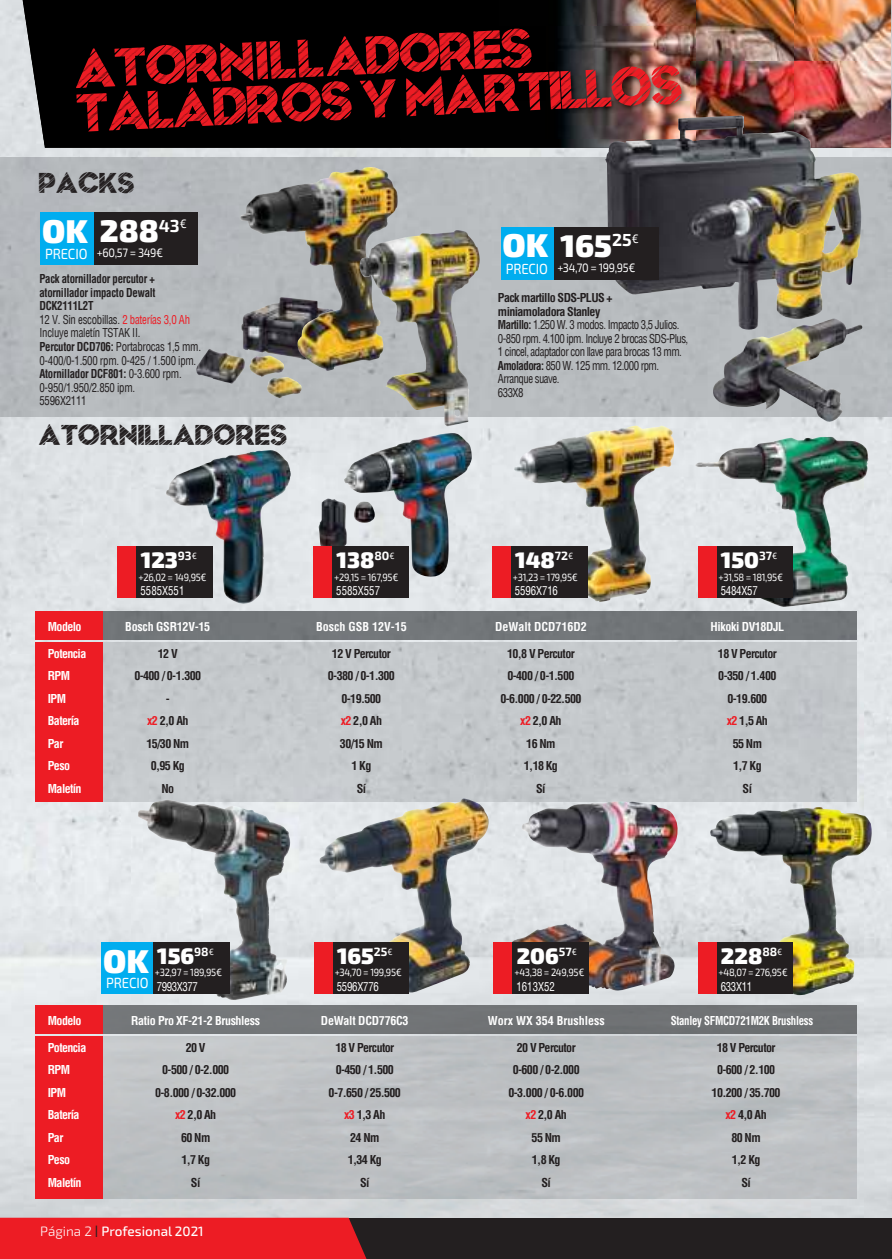
<style>
.page{position:relative;width:892px;height:1259px;background:#fff}
.page>*{position:absolute;margin:0;border:0;box-sizing:border-box;transform-origin:0 0}
.t1{font:56.4px/44.2px "Nuevo Disco";color:#ed1c24}
.t2{font:900 33px "Exo 2";color:#fff}
.t3{font:900 31.35px "Exo 2";color:#fff}
.t4{font:30px "Nuevo Disco";letter-spacing:.05em;color:#231f20}
.t5{font:900 22.5px "Exo 2";color:#fff}
.t6{font:14.7px "Exo 2";letter-spacing:-.01em;color:#fff;scale:.9 1}
.t7{font:500 13.5px "Exo 2";color:#fff}
.t8{font:12.15px "Exo 2";letter-spacing:-.03em;color:#fff;scale:.9 1}
.t9{font:700 condensed 12px/22.5px "Helvetica";letter-spacing:-.05em;color:#231f20;text-align:center}
.t10{font:condensed 12px/13.5px "Helvetica";letter-spacing:-.025em;color:#231f20;scale:.9 1}
.t11{font:condensed 12px/13.5px "Helvetica";letter-spacing:-.05em;color:#231f20;scale:.9 1}
.t12{font:700 condensed 12px "Helvetica";letter-spacing:-.03em;color:#fff}
.t13{font:700 condensed 12px/22.5px "Helvetica";letter-spacing:-.05em;color:#fff}
.t14{font:condensed 12px "Helvetica";letter-spacing:-.01em;color:#fff;scale:.9 1}
.t15{font:700 condensed 12px "Helvetica";color:#fff}
.t16{font:700 condensed 12px "Helvetica";letter-spacing:-.03em;color:#fff;scale:.9 1}
.t17{font:condensed 12px "Helvetica";letter-spacing:-.04em;color:#fff;scale:.9 1}
.t18{font:10.5px "Exo 2";letter-spacing:-.03em;color:#fff;scale:.9 1}
.s1{font-size:33px}
.s2{font-weight:700}
.s3{color:#ed1c24}
.s4{font-weight:300}
.s5{font-weight:300;font-size:16.5px;color:#231f20}
</style>
<div class="page">
<img style="left:863px;top:148px;width:28px;height:1069px">
<img style="left:0;top:416px;width:863px;height:238px">
<img style="left:0;top:654px;width:132px;height:563px">
<img style="left:810px;top:654px;width:53px;height:563px">
<img style="left:132px;top:801px;width:678px;height:234px">
<div style="left:0;top:157px;width:891px;height:259px;background:#b7bbbe"></div>
<div style="left:0;top:1217px;width:891px;height:41px;background:#231f20"></div>
<svg style="left:0;top:1217px;width:376px;height:41px;background:#e21f27"></svg>
<img style="left:22px;top:0;width:378px;height:148px">
<img style="left:597px;top:0;width:294px;height:61px">
<img style="left:400px;top:0;width:197px;height:27px">
<img style="left:689px;top:61px;width:202px;height:87px">
<img style="left:400px;top:139px;width:205px;height:9px">
<img style="left:75px;top:27px;width:614px;height:112px">
<img style="left:102px;top:1035px;width:754px;height:163px">
<div style="left:102px;top:1004px;width:754px;height:29px;background:#717476"></div>
<div style="left:35px;top:1035px;width:67px;height:163px;background:#ed1c24"></div>
<div style="left:35px;top:1004px;width:67px;height:29px;background:#ed1c24"></div>
<div style="left:102px;top:642px;width:754px;height:159px;background:#c4c8cb"></div>
<div style="left:102px;top:611px;width:754px;height:28px;background:#727679"></div>
<div style="left:35px;top:642px;width:67px;height:159px;background:#ed1c24"></div>
<div style="left:35px;top:611px;width:67px;height:28px;background:#ed1c24"></div>
<img style="left:166px;top:450px;width:125px;height:154px">
<div style="left:136px;top:546px;width:77px;height:51px;background:#231f20"></div>
<div style="left:118px;top:546px;width:18px;height:51px;background:#ed1c24"></div>
<img style="left:196px;top:297px;width:159px;height:101px">
<img style="left:320px;top:798px;width:168px;height:194px">
<img style="left:514px;top:425px;width:160px;height:177px">
<img style="left:695px;top:447px;width:153px;height:160px">
<img style="left:344px;top:432px;width:128px;height:145px">
<img style="left:319px;top:498px;width:56px;height:48px">
<img style="left:507px;top:800px;width:171px;height:190px">
<img style="left:710px;top:806px;width:161px;height:188px">
<img style="left:138px;top:799px;width:152px;height:200px">
<div style="left:332px;top:546px;width:77px;height:51px;background:#231f20"></div>
<div style="left:313px;top:546px;width:19px;height:51px;background:#ed1c24"></div>
<div style="left:510px;top:546px;width:77px;height:51px;background:#231f20"></div>
<div style="left:492px;top:546px;width:18px;height:51px;background:#ed1c24"></div>
<div style="left:716px;top:546px;width:77px;height:51px;background:#231f20"></div>
<div style="left:698px;top:546px;width:18px;height:51px;background:#ed1c24"></div>
<div style="left:332px;top:941px;width:77px;height:52px;background:#231f20"></div>
<div style="left:314px;top:941px;width:18px;height:52px;background:#ed1c24"></div>
<div style="left:512px;top:941px;width:77px;height:52px;background:#231f20"></div>
<div style="left:493px;top:941px;width:19px;height:52px;background:#ed1c24"></div>
<div style="left:716px;top:941px;width:77px;height:52px;background:#231f20"></div>
<div style="left:698px;top:941px;width:18px;height:52px;background:#ed1c24"></div>
<div style="left:93px;top:212px;width:105px;height:53px;background:#231f20"></div>
<div style="left:40px;top:212px;width:53px;height:53px;background:#00adef"></div>
<img style="left:605px;top:115px;width:257px;height:216px">
<img style="left:712px;top:318px;width:150px;height:104px">
<img style="left:240px;top:167px;width:157px;height:204px">
<img style="left:359px;top:230px;width:121px;height:196px">
<div style="left:554px;top:227px;width:104px;height:52px;background:#231f20"></div>
<div style="left:529px;top:227px;width:25px;height:52px;background:#00adef"></div>
<div style="left:501px;top:227px;width:52px;height:52px;background:#00adef"></div>
<div style="left:152px;top:942px;width:77px;height:51px;background:#231f20"></div>
<div style="left:101px;top:942px;width:51px;height:51px;background:#00adef"></div>
<h1 class="t1" style="left:74px;top:50px;width:605px;rotate:-3deg">ATORNILLADORES<br>TALADROS Y MARTILLOS</h1>
<h3 class="t4" style="left:39px;top:172px;width:96px">PACKS</h3>
<h3 class="t3" style="left:42px;top:213px;width:146px"><span class="s1">OK</span> 288<sup>43</sup><sup>€</sup></h3>
<p class="t8" style="left:97px;top:246px;width:75px">+60,57 = 349€</p>
<p class="t6" style="left:45px;top:246px;width:49px">PRECIO</p>
<p class="t10" style="left:39px;top:273px;width:181px"><span class="s2">Pack atornillador percutor + atornillador impacto Dewalt<br>DCK2111L2T<br></span>12 V. Sin escobillas. <span class="s3">2 baterías 3,0 Ah<br></span>Incluye maletín TSTAK II.<br><span class="s2">Percutor DCD706:</span> Portabrocas 1,5 mm.<br>0-400/0-1.500 rpm. 0-425 / 1.500 ipm.<br><span class="s2">Atornillador DCF801:</span> 0-3.600 rpm.<br>0-950/1.950/2.850 ipm.<br>5596X2111</p>
<h3 class="t4" style="left:39px;top:424px;width:248px">ATORNILLADORES</h3>
<p class="t12" style="left:48px;top:621px;width:35px">Modelo</p>
<p class="t13" style="left:48px;top:642px;width:40px">Potencia<br>RPM<br>IPM<br>Batería<br>Par<br>Peso<br>Maletín</p>
<h3 class="t5" style="left:141px;top:547px;width:58px">123<sup>93</sup><sup>€</sup></h3>
<p class="t18" style="left:138px;top:571px;width:77px">+26,02 = 149,95€</p>
<p class="t14" style="left:141px;top:586px;width:50px">5585X551</p>
<p class="t12" style="left:125px;top:621px;width:86px">Bosch GSR12V-15</p>
<p class="t9" style="left:134px;top:642px;width:68px">12 V<br>0-400 / 0-1.300 -<br><span class="s3">x2</span> 2,0 Ah<br>15/30 Nm<br>0,95 Kg<br>No</p>
<h3 class="t5" style="left:336px;top:547px;width:60px">138<sup>80</sup><sup>€</sup></h3>
<p class="t18" style="left:334px;top:571px;width:73px">+29,15 = 167,95€</p>
<p class="t14" style="left:336px;top:586px;width:50px">5585X557</p>
<p class="t15" style="left:316px;top:621px;width:92px">Bosch GSB 12V-15</p>
<p class="t9" style="left:328px;top:642px;width:68px">12 V Percutor<br>0-380 / 0-1.300<br>0-19.500<br><span class="s3">x2</span> 2,0 Ah<br>30/15 Nm<br>1 Kg<br>Sí</p>
<h3 class="t5" style="left:157px;top:942px;width:58px">156<sup>98</sup><sup>€</sup></h3>
<p class="t18" style="left:155px;top:966px;width:76px">+32,97 = 189,95€</p>
<p class="t17" style="left:157px;top:981px;width:47px">7993X377</p>
<h2 class="t2" style="left:103px;top:941px;width:47px">OK</h2>
<p class="t6" style="left:106px;top:974px;width:49px">PRECIO</p>
<h3 class="t5" style="left:337px;top:942px;width:57px">165<sup>25</sup><sup>€</sup></h3>
<p class="t18" style="left:334px;top:966px;width:76px">+34,70 = 199,95€</p>
<p class="t14" style="left:337px;top:981px;width:48px">5596X776</p>
<p class="t12" style="left:48px;top:1015px;width:35px">Modelo</p>
<p class="t13" style="left:48px;top:1036px;width:40px">Potencia<br>RPM<br>IPM<br>Batería<br>Par<br>Peso<br>Maletín</p>
<p class="t12" style="left:131px;top:1015px;width:130px">Ratio Pro XF-21-2 Brushless</p>
<p class="t9" style="left:155px;top:1036px;width:83px">20 V<br>0-500 / 0-2.000<br>0-8.000 / 0-32.000 <span class="s3">x2</span> 2,0 Ah<br>60 Nm<br>1,7 Kg<br>Sí</p>
<p class="t12" style="left:321px;top:1015px;width:89px">DeWalt DCD776C3</p>
<p class="t9" style="left:328px;top:1036px;width:74px">18 V Percutor<br>0-450 / 1.500<br>0-7.650 / 25.500 <span class="s3">x3</span> 1,3 Ah<br>24 Nm<br>1,34 Kg<br>Sí</p>
<p class="t7" style="left:40px;top:1225px;width:165px"><span class="s4">Página 2</span> <span class="s5">I</span> Profesional 2021</p>
<h3 class="t3" style="left:502px;top:227px;width:138px"><span class="s1">OK</span> 165<sup>25</sup><sup>€</sup></h3>
<p class="t8" style="left:557px;top:260px;width:88px">+34,70 = 199,95€</p>
<p class="t6" style="left:505px;top:260px;width:49px">PRECIO</p>
<p class="t11" style="left:498px;top:292px;width:213px"><span class="s2">Pack martillo SDS-PLUS +<br>miniamoladora Stanley<br>Martillo:</span> 1.250 W. 3 modos. Impacto 3,5 Julios.<br>0-850 rpm. 4.100 ipm. Incluye 2 brocas SDS-Plus,<br>1 cincel, adaptador con llave para brocas 13 mm.<br><span class="s2">Amoladora:</span> 850 W. 125 mm. 12.000 rpm.<br>Arranque suave.<br>633X8</p>
<h3 class="t5" style="left:515px;top:547px;width:60px">148<sup>72</sup><sup>€</sup></h3>
<p class="t18" style="left:513px;top:571px;width:74px">+31,23 = 179,95€</p>
<p class="t14" style="left:515px;top:586px;width:49px">5596X716</p>
<p class="t15" style="left:495px;top:621px;width:93px">DeWalt DCD716D2</p>
<p class="t9" style="left:500px;top:642px;width:83px">10,8 V Percutor<br>0-400 / 0-1.500<br>0-6.000 / 0-22.500 <span class="s3">x2</span> 2,0 Ah<br>16 Nm<br>1,18 Kg<br>Sí</p>
<h3 class="t5" style="left:516px;top:942px;width:62px">206<sup>57</sup><sup>€</sup></h3>
<p class="t18" style="left:514px;top:966px;width:79px">+43,38 = 249,95€</p>
<p class="t14" style="left:516px;top:981px;width:44px">1613X52</p>
<h3 class="t5" style="left:721px;top:547px;width:58px">150<sup>37</sup><sup>€</sup></h3>
<p class="t18" style="left:718px;top:571px;width:73px">+31,58 = 181,95€</p>
<p class="t14" style="left:720px;top:586px;width:43px">5484X57</p>
<p class="t12" style="left:710px;top:621px;width:75px">Hikoki DV18DJL</p>
<p class="t9" style="left:718px;top:642px;width:60px">18 V Percutor<br>0-350 / 1.400<br>0-19.600<br><span class="s3">x2</span> 1,5 Ah<br>55 Nm<br>1,7 Kg<br>Sí</p>
<h3 class="t5" style="left:721px;top:942px;width:63px">228<sup>88</sup><sup>€</sup></h3>
<p class="t18" style="left:718px;top:966px;width:78px">+48,07 = 276,95€</p>
<p class="t14" style="left:720px;top:981px;width:37px">633X11</p>
<p class="t15" style="left:487px;top:1015px;width:118px">Worx WX 354 Brushless</p>
<p class="t9" style="left:508px;top:1036px;width:77px">20 V Percutor<br>0-600 / 0-2.000<br>0-3.000 / 0-6.000 <span class="s3">x2</span> 2,0 Ah<br>55 Nm<br>1,8 Kg<br>Sí</p>
<p class="t16" style="left:670px;top:1015px;width:160px">Stanley SFMCD721M2K Brushless</p>
<p class="t9" style="left:711px;top:1036px;width:70px">18 V Percutor<br>0-600 / 2.100<br>10.200 / 35.700 <span class="s3">x2</span> 4,0 Ah<br>80 Nm<br>1,2 Kg<br>Sí</p>
</div>
